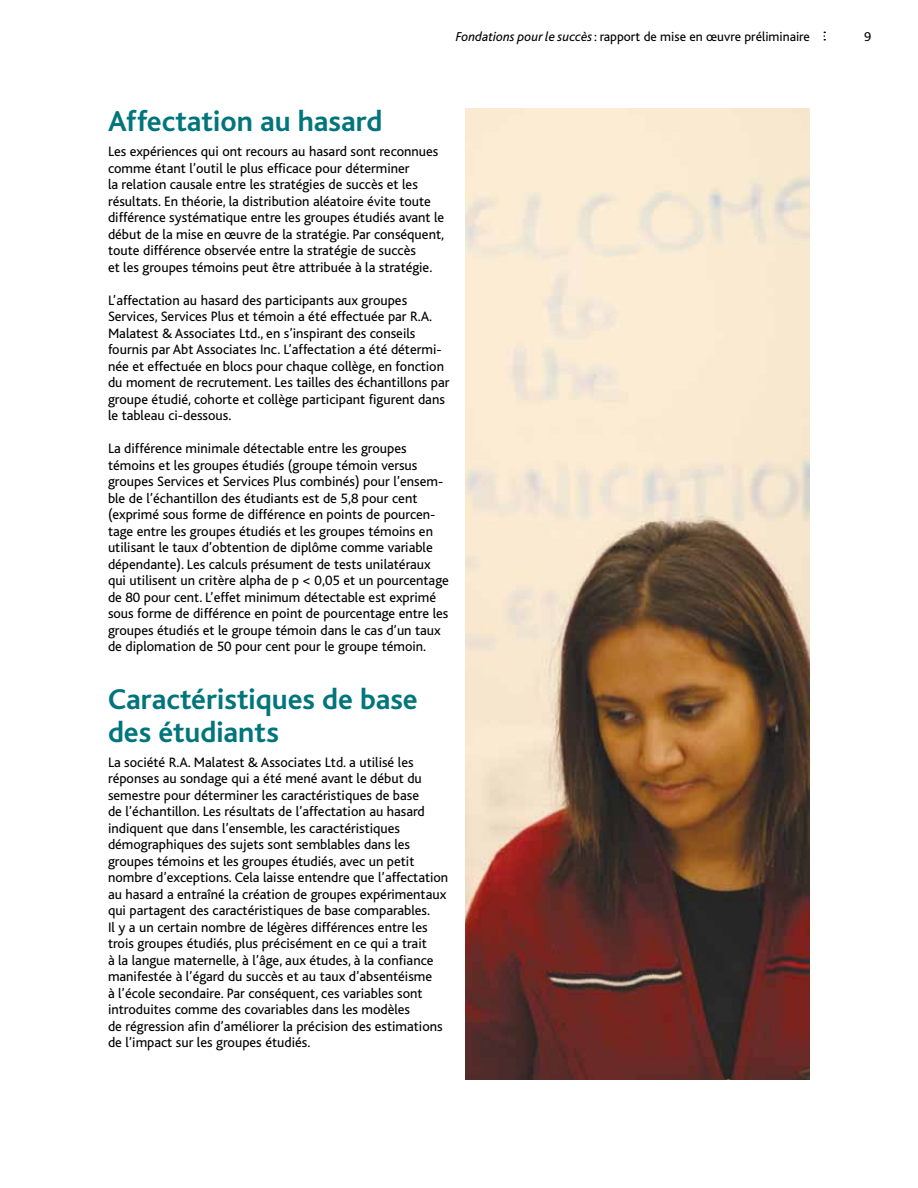
<style>
.page{position:relative;width:918px;height:1188px;background:#fff}
.page>*{position:absolute;margin:0;border:0;box-sizing:border-box;transform-origin:0 0}
.t1{font:700 30px/33px "Bliss";letter-spacing:-.005em;color:#00757b}
.t2{font:14.25px/16.5px "Bliss";color:#000}
.t3{font:13.5px "Bliss";color:#000}
.s1{font-style:italic}
</style>
<div class="page">
<img style="left:466px;top:108px;width:344px;height:972px">
<p class="t3" style="left:456px;top:29px;width:356px"><span class="s1">Fondations pour le succès</span>: rapport de mise en œuvre préliminaire</p>
<p class="t3" style="left:864px;top:29px;width:9px">9</p>
<h1 class="t1" style="left:108px;top:106px;width:276px">Affectation au hasard</h1>
<p class="t2" style="left:108px;top:143px;width:338px">Les expériences qui ont recours au hasard sont reconnues comme étant l’outil le plus efficace pour déterminer<br>la relation causale entre les stratégies de succès et les résultats. En théorie, la distribution aléatoire évite toute différence systématique entre les groupes étudiés avant le début de la mise en œuvre de la stratégie. Par conséquent, toute différence observée entre la stratégie de succès<br>et les groupes témoins peut être attribuée à la stratégie.</p>
<p class="t2" style="left:108px;top:292px;width:343px">L’affectation au hasard des participants aux groupes Services, Services Plus et témoin a été effectuée par R.A.<br>Malatest &amp; Associates Ltd., en s’inspirant des conseils fournis par Abt Associates Inc. L’affectation a été détermi&shy;née et effectuée en blocs pour chaque collège, en fonction du moment de recrutement. Les tailles des échantillons par groupe étudié, cohorte et collège participant figurent dans le tableau ci-dessous.</p>
<p class="t2" style="left:108px;top:440px;width:342px">La différence minimale détectable entre les groupes témoins et les groupes étudiés (groupe témoin versus groupes Services et Services Plus combinés) pour l’ensem&shy;ble de l’échantillon des étudiants est de 5,8 pour cent (exprimé sous forme de différence en points de pourcen&shy;tage entre les groupes étudiés et les groupes témoins en utilisant le taux d’obtention de diplôme comme variable dépendante). Les calculs présument de tests unilatéraux qui utilisent un critère alpha de p &lt; 0,05 et un pourcentage de 80 pour cent. L’effet minimum détectable est exprimé sous forme de différence en point de pourcentage entre les groupes étudiés et le groupe témoin dans le cas d’un taux de diplomation de 50 pour cent pour le groupe témoin.</p>
<h1 class="t1" style="left:108px;top:683px;width:311px">Caractéristiques de base des étudiants</h1>
<p class="t2" style="left:108px;top:754px;width:342px">La société R.A. Malatest &amp; Associates Ltd. a utilisé les réponses au sondage qui a été mené avant le début du semestre pour déterminer les caractéristiques de base<br>de l’échantillon. Les résultats de l’affectation au hasard indiquent que dans l’ensemble, les caractéristiques démographiques des sujets sont semblables dans les groupes témoins et les groupes étudiés, avec un petit nombre d’exceptions. Cela laisse entendre que l’affectation au hasard a entraîné la création de groupes expérimentaux qui partagent des caractéristiques de base comparables.<br>Il y a un certain nombre de légères différences entre les trois groupes étudiés, plus précisément en ce qui a trait<br>à la langue maternelle, à l’âge, aux études, à la confiance manifestée à l’égard du succès et au taux d’absentéisme<br>à l’école secondaire. Par conséquent, ces variables sont introduites comme des covariables dans les modèles<br>de régression afin d’améliorer la précision des estimations de l’impact sur les groupes étudiés.</p>
</div>
